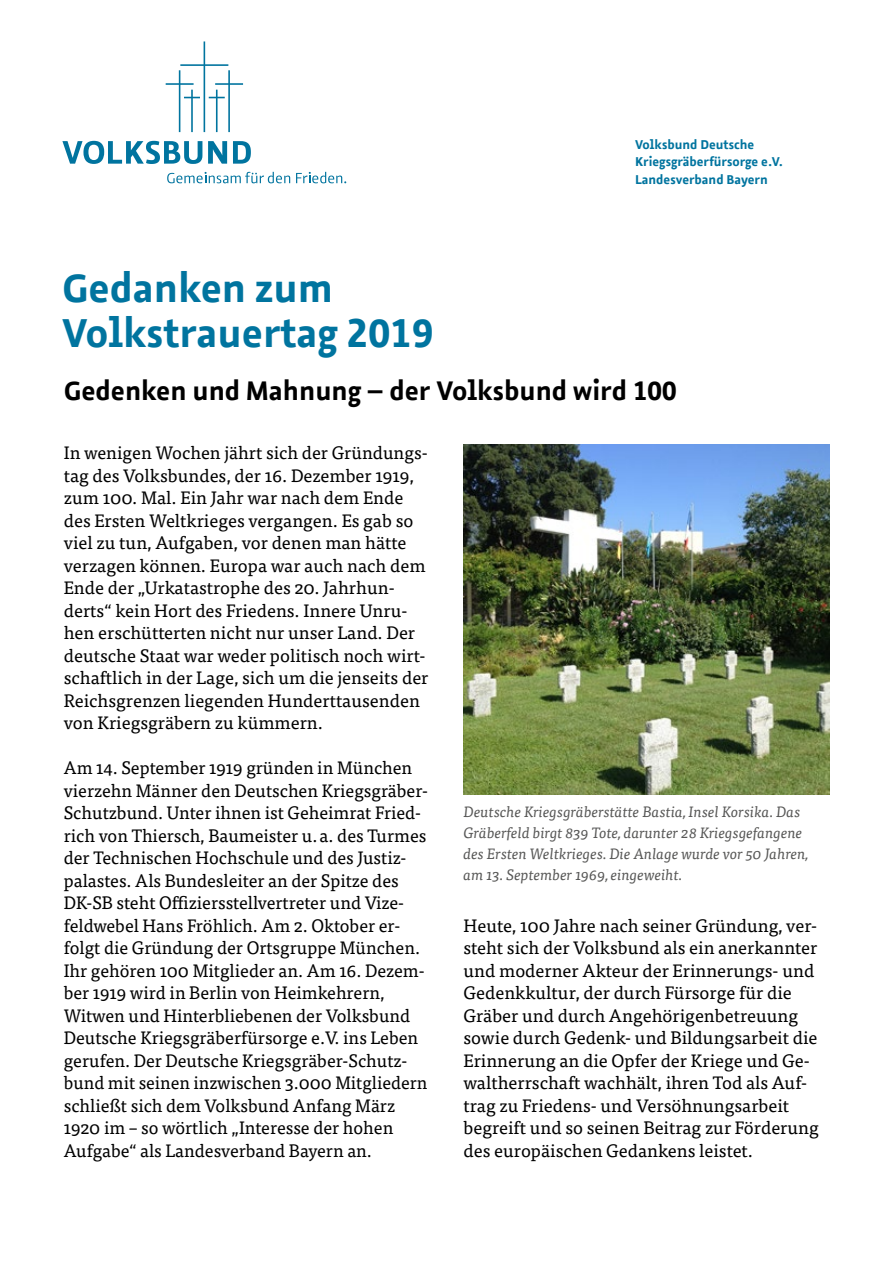
<style>
.page{position:relative;width:893px;height:1263px;background:#fff}
.page>*{position:absolute;margin:0;border:0;box-sizing:border-box;transform-origin:0 0}
.GS_tiza{font:700 40.5px/45px "Azuro TF";color:#00749f}
.GS_tiza-2{font:700 27px "Azuro TF";color:#000}
.GS_tiza-3{font:18px/22.5px "Tisa OT";color:#000}
.BU{font:italic 15px/21px "Tisa OT";color:#575756}
.t1{font:700 12.9px/17.1px "Azuro";color:#00749f}
</style>
<div class="page">
<img style="left:463px;top:444px;width:366px;height:350px">
<svg style="left:233px;top:141px;width:18px;height:23px"></svg>
<svg style="left:166px;top:41px;width:77px;height:91px"></svg>
<svg style="left:208px;top:141px;width:19px;height:23px"></svg>
<svg style="left:167px;top:172px;width:123px;height:11px"></svg>
<svg style="left:62px;top:141px;width:140px;height:23px"></svg>
<svg style="left:296px;top:172px;width:50px;height:11px"></svg>
<p class="GS_tiza" style="left:62px;top:263px;width:373px">Gedanken zum<br>Volkstrauertag 2019</p>
<p class="t1" style="left:635px;top:135px;width:149px">Volksbund Deutsche<br>Kriegsgräberfürsorge e.V.</p>
<p class="t1" style="left:635px;top:170px;width:134px">Landesverband Bayern</p>
<p class="GS_tiza-2" style="left:64px;top:369px;width:614px">Gedenken und Mahnung – der Volksbund wird 100</p>
<p class="GS_tiza-3" style="left:64px;top:442px;width:366px">In wenigen Wochen jährt sich der Gründungs&shy;tag des Volksbundes, der 16. Dezember 1919, zum 100. Mal. Ein Jahr war nach dem Ende des Ersten Weltkrieges vergangen. Es gab so viel zu tun, Aufgaben, vor denen man hätte verzagen können. Europa war auch nach dem Ende der „Urkatastrophe des 20. Jahrhun&shy;derts“ kein Hort des Friedens. Innere Unru&shy;hen erschütterten nicht nur unser Land. Der deutsche Staat war weder politisch noch wirt&shy;schaftlich in der Lage, sich um die jenseits der Reichsgrenzen liegenden Hunderttausenden von Kriegsgräbern zu kümmern.</p>
<p class="GS_tiza-3" style="left:64px;top:757px;width:365px">Am 14. September 1919 gründen in München vierzehn Männer den Deutschen Kriegsgräber-- Schutzbund. Unter ihnen ist Geheimrat Fried&shy;rich von Thiersch, Baumeister u.a. des Turmes der Technischen Hochschule und des Justiz&shy;palastes. Als Bundesleiter an der Spitze des DK-SB steht Offiziersstellvertreter und Vize&shy;feldwebel Hans Fröhlich. Am 2. Oktober er&shy;folgt die Gründung der Ortsgruppe München.<br>Ihr gehören 100 Mitglieder an. Am 16. Dezem&shy;ber 1919 wird in Berlin von Heimkehrern, Witwen und Hinterbliebenen der Volksbund Deutsche Kriegsgräberfürsorge e.V. ins Leben gerufen. Der Deutsche Kriegsgräber--Schutz&shy;bund mit seinen inzwischen 3.000 Mitgliedern schließt sich dem Volksbund Anfang März 1920 im – so wörtlich „Interesse der hohen Aufgabe“ als Landesverband Bayern an.</p>
<p class="BU" style="left:463px;top:801px;width:346px">Deutsche Kriegsgräberstätte Bastia, Insel Korsika. Das Gräberfeld birgt 839 Tote, darunter 28 Kriegsgefangene des Ersten Weltkrieges. Die Anlage wurde vor 50 Jahren, am 13. September 1969, eingeweiht.</p>
<p class="GS_tiza-3" style="left:463px;top:914px;width:357px">Heute, 100 Jahre nach seiner Gründung, ver&shy;steht sich der Volksbund als ein anerkannter und moderner Akteur der Erinnerungs- und Gedenkkultur, der durch Fürsorge für die Gräber und durch Angehörigenbetreuung sowie durch Gedenk- und Bildungsarbeit die Erinnerung an die Opfer der Kriege und Ge&shy;waltherrschaft wachhält, ihren Tod als Auf&shy;trag zu Friedens- und Versöhnungsarbeit begreift und so seinen Beitrag zur Förderung des europäischen Gedankens leistet.</p>
</div>
